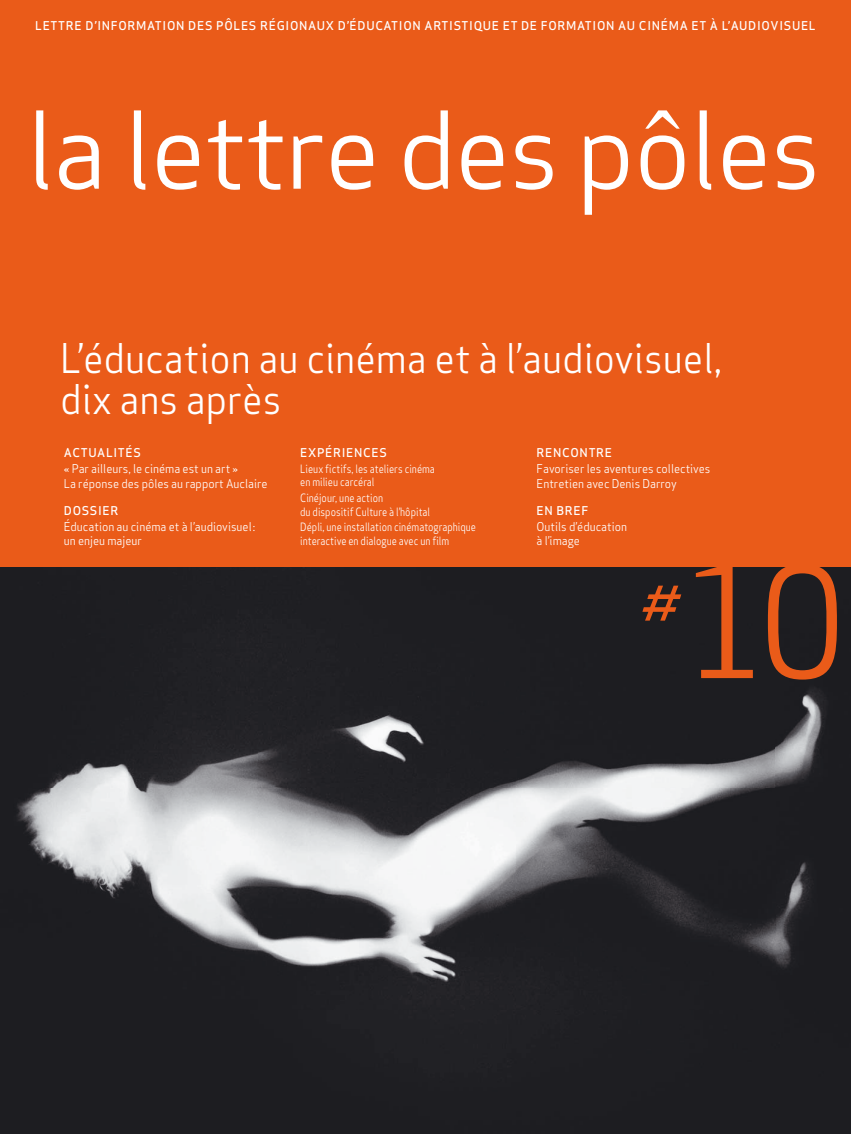
<style>
.page{position:relative;width:851px;height:1134px;background:#fff}
.page>*{position:absolute;margin:0;border:0;box-sizing:border-box;transform-origin:0 0}
.t1{font:150px "Apex Sans";color:#ea5b19}
.t2{font:104.38px "Apex Sans";letter-spacing:-.02em;color:#fff}
.t3{font:40px/41.2px "Apex Sans";color:#fff;scale:.95 1}
.t4{font:11.88px/14.4px "Apex Sans";color:#fff;scale:.95 1}
.t5{font:500 11.88px "Apex Sans";letter-spacing:.06em;color:#fff}
.t6{font:11.25px/13.8px "Apex Sans";color:#fff;scale:.85 1}
</style>
<div class="page">
<div style="left:0;top:0;width:850px;height:567px;background:#ea5b19"></div>
<img style="left:0;top:567px;width:850px;height:567px">
<p class="t5" style="left:35px;top:20px;width:781px">LETTRE D’INFORMATION DES PÔLES RÉGIONAUX D’ÉDUCATION ARTISTIQUE ET DE FORMATION AU CINÉMA ET À L’AUDIOVISUEL</p>
<h2 class="t2" style="left:26px;top:102px;width:796px">la lettre des pôles</h2>
<h3 class="t3" style="left:60px;top:341px;width:698px">L’éducation au cinéma et à l’audiovisuel, dix ans après</h3>
<p class="t5" style="left:64px;top:447px;width:79px">ACTUALITÉS</p>
<p class="t4" style="left:64px;top:463px;width:216px">« Par ailleurs, le cinéma est un art »<br>La réponse des pôles au rapport Auclaire</p>
<p class="t5" style="left:64px;top:505px;width:56px">DOSSIER</p>
<p class="t4" style="left:64px;top:520px;width:203px">Éducation au cinéma et à l’audiovisuel-: un enjeu majeur</p>
<p class="t5" style="left:300px;top:447px;width:88px">EXPÉRIENCES</p>
<p class="t6" style="left:300px;top:463px;width:160px">Lieux fictifs, les ateliers cinéma en milieu carcéral</p>
<p class="t6" style="left:300px;top:492px;width:154px">Cinéjour, une action<br>du dispositif Culture à l’hôpital</p>
<p class="t6" style="left:300px;top:521px;width:208px">Dépli, une installation cinématographique interactive en dialogue avec un film</p>
<p class="t5" style="left:536px;top:447px;width:77px">RENCONTRE</p>
<p class="t4" style="left:536px;top:463px;width:184px">Favoriser les aventures collectives<br>Entretien avec Denis Darroy</p>
<p class="t5" style="left:536px;top:505px;width:53px">EN BREF</p>
<p class="t4" style="left:536px;top:520px;width:97px">Outils d’éducation à l’image</p>
<h1 class="t1" style="left:641px;top:553px;width:207px"><sup>#</sup>10</h1>
</div>
